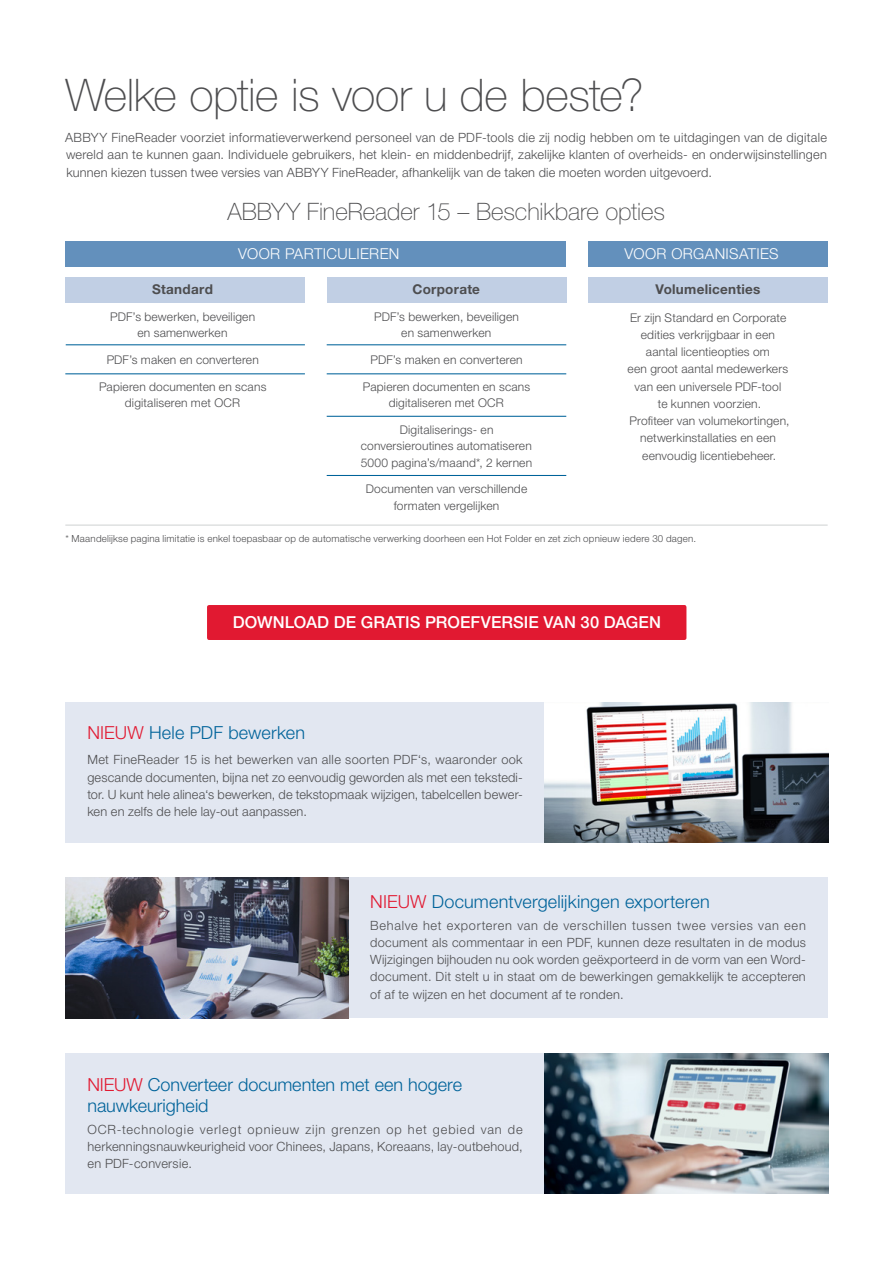
<style>
.page{position:relative;width:893px;height:1263px;background:#fff}
.page>*{position:absolute;margin:0;border:0;box-sizing:border-box;transform-origin:0 0}
.t1{font:100 45px "Helvetica Neue LTW1 G";letter-spacing:-.01em;color:#4d4d4f}
.t2{font:100 24px "Helvetica Neue LTW1 G";letter-spacing:-.005em;color:#4d4d4f}
.t3{font:300 18px/21px "Helvetica Neue LTW1 G";letter-spacing:.005em;color:#00639a}
.t4{font:500 16.5px "Helvetica Neue LTW1 G";letter-spacing:.005em;color:#fff}
.t5{font:300 15px "Helvetica Neue LTW1 G";letter-spacing:.025em;color:#fff}
.t6{font:700 13.5px "Helvetica Neue LTW1 G";letter-spacing:.02em;color:#4d4d4f}
.t7{font:300 12.75px/17.2px "Helvetica Neue LTW1 G";letter-spacing:.015em;color:#4d4d4f;text-align:justify}
.t8{font:300 12px/17.2px "Helvetica Neue LTW1 G";letter-spacing:.015em;color:#4d4d4f;text-align:center}
.t9{font:300 9.75px "Helvetica Neue LTW1 G";letter-spacing:.02em;color:#4d4d4f}
.s1{color:#e11931}
</style>
<div class="page">
<div style="left:65px;top:241px;width:501px;height:26px;background:#6390bc"></div>
<div style="left:65px;top:277px;width:240px;height:26px;background:#c1cfe4"></div>
<div style="left:327px;top:277px;width:239px;height:26px;background:#c1cfe4"></div>
<div style="left:589px;top:241px;width:239px;height:26px;background:#6390bc"></div>
<div style="left:589px;top:277px;width:239px;height:26px;background:#c1cfe4"></div>
<div style="left:207px;top:605px;width:479px;height:35px;background:#e11931;border-radius:2px"></div>
<div style="left:66px;top:702px;width:762px;height:140px;background:#e2e7f1"></div>
<div style="left:66px;top:878px;width:762px;height:140px;background:#e2e7f1"></div>
<div style="left:66px;top:1053px;width:762px;height:140px;background:#e2e7f1"></div>
<img style="left:544px;top:702px;width:284px;height:140px">
<img style="left:66px;top:878px;width:282px;height:140px">
<img style="left:544px;top:1053px;width:284px;height:140px">
<hr style="left:66px;top:344px;width:239px;height:1px;background:#00639a">
<hr style="left:65px;top:525px;width:763px;height:1px;background:#d1d3d4">
<hr style="left:65px;top:373px;width:240px;height:1px;background:#00639a">
<hr style="left:327px;top:344px;width:239px;height:1px;background:#00639a">
<hr style="left:327px;top:373px;width:239px;height:1px;background:#00639a">
<hr style="left:327px;top:416px;width:239px;height:1px;background:#00639a">
<hr style="left:327px;top:475px;width:239px;height:1px;background:#00639a">
<h1 class="t1" style="left:65px;top:68px;width:580px">Welke optie is voor u de beste?</h1>
<p class="t7" style="left:65px;top:129px;width:763px">ABBYY FineReader voorziet informatieverwerkend personeel van de PDF-tools die zij nodig hebben om te uitdagingen van de digitale wereld aan te kunnen gaan. Individuele gebruikers, het klein- en middenbedrijf, zakelijke klanten of overheids- en onderwijsinstellingen kunnen kiezen tussen twee versies van ABBYY FineReader, afhankelijk van de taken die moeten worden uitgevoerd.</p>
<h2 class="t2" style="left:227px;top:197px;width:439px">ABBYY FineReader 15 – Beschikbare opties</h2>
<p class="t5" style="left:238px;top:244px;width:163px">VOOR PARTICULIEREN</p>
<p class="t5" style="left:625px;top:244px;width:155px">VOOR ORGANISATIES</p>
<p class="t6" style="left:152px;top:281px;width:62px">Standard</p>
<p class="t8" style="left:110px;top:308px;width:146px;line-height:16.5px">PDF’s bewerken, beveiligen en samenwerken</p>
<p class="t8" style="left:107px;top:351px;width:154px">PDF’s maken en converteren</p>
<p class="t8" style="left:99px;top:378px;width:169px;line-height:16.5px">Papieren documenten en scans digitaliseren met OCR</p>
<p class="t6" style="left:413px;top:281px;width:69px">Corporate</p>
<p class="t8" style="left:374px;top:308px;width:146px;line-height:16.5px">PDF’s bewerken, beveiligen en samenwerken</p>
<p class="t8" style="left:370px;top:351px;width:154px">PDF’s maken en converteren</p>
<p class="t8" style="left:363px;top:378px;width:169px;line-height:16.5px">Papieren documenten en scans digitaliseren met OCR</p>
<p class="t8" style="left:361px;top:421px;width:173px;line-height:16.5px">Digitaliserings- en conversieroutines automatiseren<br>5000 pagina’s/maand*, 2 kernen</p>
<p class="t8" style="left:366px;top:481px;width:163px;line-height:16.5px">Documenten van verschillende formaten vergelijken</p>
<p class="t6" style="left:656px;top:281px;width:106px">Volumelicenties</p>
<p class="t8" style="left:628px;top:309px;width:163px">Er zijn Standard en Corporate edities verkrijgbaar in een aantal licentieopties om<br>een groot aantal medewerkers van een universele PDF-tool<br>te kunnen voorzien.<br>Profiteer van volumekortingen, netwerkinstallaties en een eenvoudig licentiebeheer.</p>
<p class="t9" style="left:65px;top:532px;width:632px">* Maandelijkse pagina limitatie is enkel toepasbaar op de automatische verwerking doorheen een Hot Folder en zet zich opnieuw iedere 30 dagen.</p>
<p class="t4" style="left:233px;top:612px;width:430px">DOWNLOAD DE GRATIS PROEFVERSIE VAN 30 DAGEN</p>
<h3 class="t3" style="left:87px;top:722px;width:219px"><span class="s1">NIEUW</span> Hele PDF bewerken</h3>
<p class="t7" style="left:87px;top:751px;width:437px">Met FineReader 15 is het bewerken van alle soorten PDF‘s, waaronder ook gescande documenten, bijna net zo eenvoudig geworden als met een tekstedi&shy;tor. U kunt hele alinea‘s bewerken, de tekstopmaak wijzigen, tabelcellen bewer&shy;ken en zelfs de hele lay-out aanpassen.</p>
<h3 class="t3" style="left:370px;top:891px;width:341px"><span class="s1">NIEUW</span> Documentvergelijkingen exporteren</h3>
<p class="t7" style="left:370px;top:916px;width:437px">Behalve het exporteren van de verschillen tussen twee versies van een document als commentaar in een PDF, kunnen deze resultaten in de modus Wijzigingen bijhouden nu ook worden geëxporteerd in de vorm van een Word&shy;document. Dit stelt u in staat om de bewerkingen gemakkelijk te accepteren of af te wijzen en het document af te ronden.</p>
<h3 class="t3" style="left:87px;top:1074px;width:376px"><span class="s1">NIEUW</span> Converteer documenten met een hogere nauwkeurigheid</h3>
<p class="t7" style="left:87px;top:1120px;width:437px">OCR-technologie verlegt opnieuw zijn grenzen op het gebied van de herkenningsnauwkeurigheid voor Chinees, Japans, Koreaans, lay-outbehoud, en PDF-conversie.</p>
</div>
